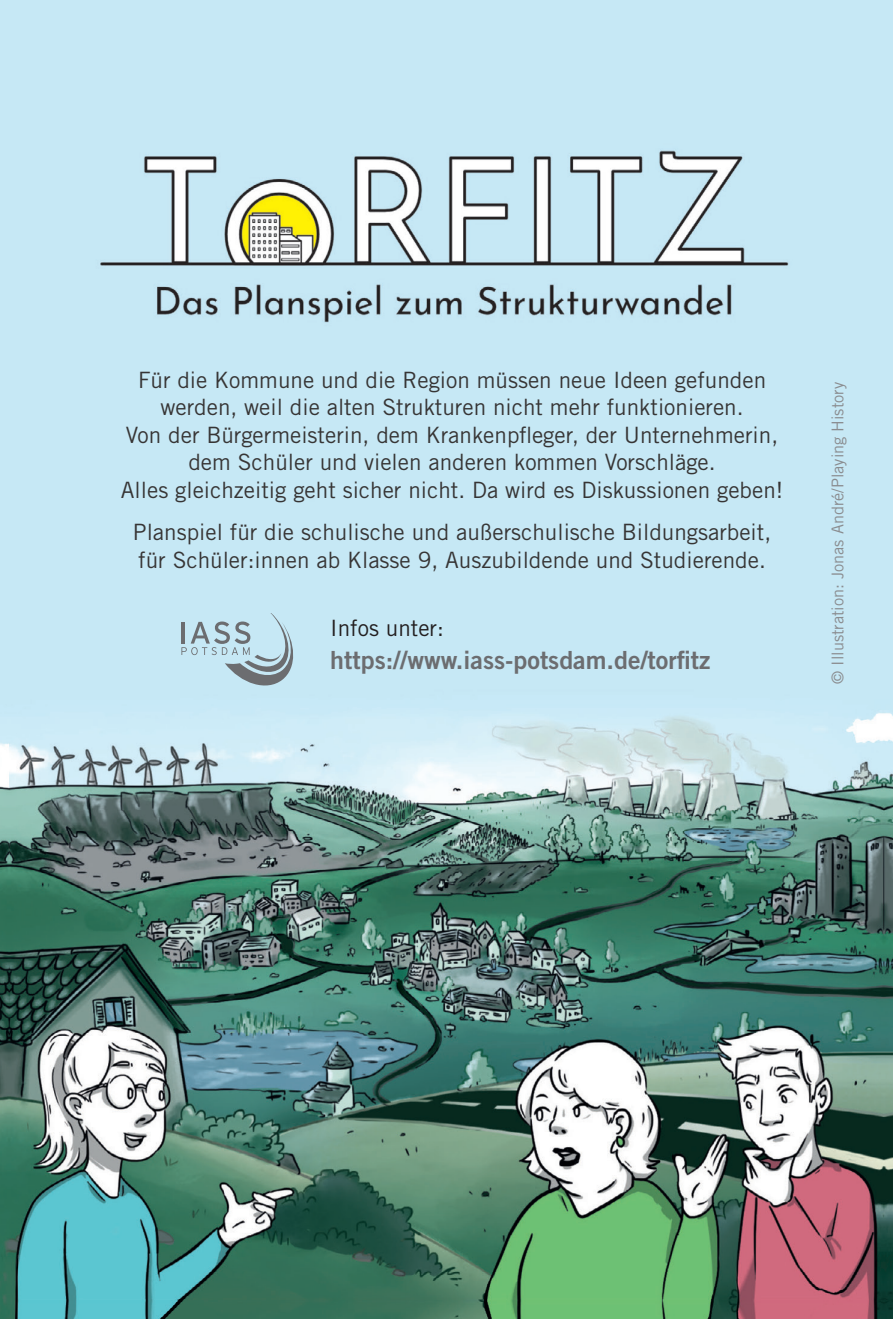
<style>
.page{position:relative;width:893px;height:1319px;background:#fff}
.page>*{position:absolute;margin:0;border:0;box-sizing:border-box;transform-origin:0 0}
.t1{font:25px "Trade Gothic Bold Two";color:#6c6d70}
.t2{font:22.5px/27.5px "Trade Gothic";color:#373535;text-align:center}
.t3{font:22.5px "Trade Gothic";color:#231f20}
.t4{font:16.25px "Trade Gothic";color:#8a8c8f}
</style>
<div class="page">
<img style="left:0;top:0;width:893px;height:1318px">
<div style="left:0;top:229px;width:893px;height:268px;background:#c6e8f5"></div>
<img style="left:94px;top:128px;width:701px;height:210px">
<svg style="left:181px;top:613px;width:112px;height:72px;background:#b1ccd7"></svg>
<p class="t2" style="left:121px;top:366px;width:664px">Für die Kommune und die Region müssen neue Ideen gefunden werden, weil die alten Strukturen nicht mehr funktionieren.<br>Von der Bürgermeisterin, dem Krankenpfleger, der Unternehmerin, dem Schüler und vielen anderen kommen Vorschläge.<br>Alles gleichzeitig geht sicher nicht. Da wird es Diskussionen geben!</p>
<p class="t2" style="left:133px;top:518px;width:640px;text-align:left">Planspiel für die schulische und außerschulische Bildungsarbeit, für Schüler:innen ab Klasse 9, Auszubildende und Studierende.</p>
<p class="t3" style="left:330px;top:614px;width:115px">Infos unter:</p>
<p class="t1" style="left:330px;top:644px;width:381px">https://www.iass-potsdam.de/torfitz</p>
<p class="t4" style="left:828px;top:683px;width:303px;rotate:-90deg">© Illustration: Jonas André/Playing History</p>
</div>
